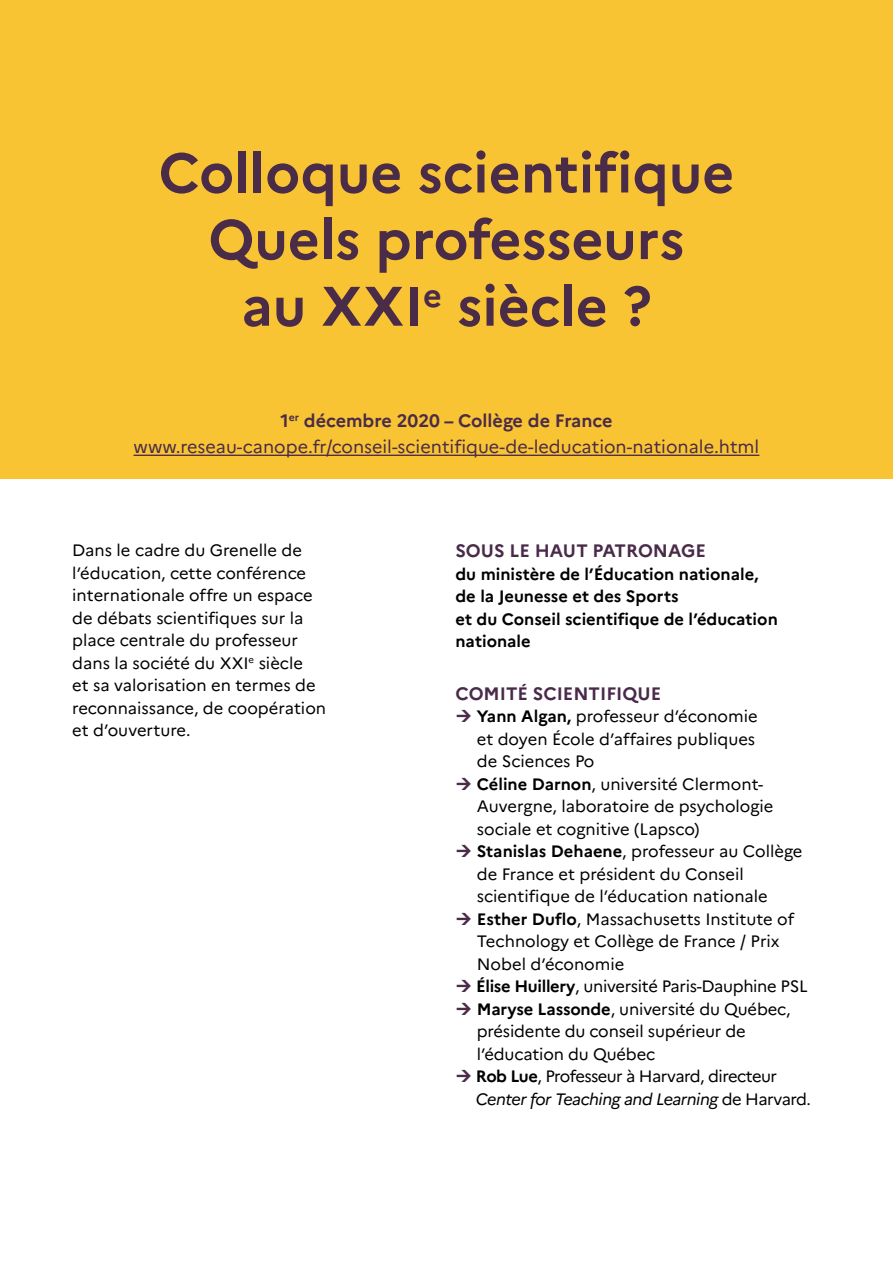
<style>
.page{position:relative;width:893px;height:1263px;background:#fff}
.page>*{position:absolute;margin:0;border:0;box-sizing:border-box;transform-origin:0 0}
.t1{font:700 55.5px/66.6px "Marianne";color:#4a2c48;text-align:center}
.t2{font:18px/25.5px "Marianne";color:#4a2c48;text-align:center}
.t3{font:700 18px "Marianne";color:#492b49}
.t4{font:16.5px/22.5px "Marianne";color:#000}
.t5{font:700 16.5px/22.5px "Marianne";color:#000}
.s1{font-weight:700}
.s2{font-style:italic}
</style>
<div class="page">
<div style="left:0;top:0;width:893px;height:478px;background:#f9c434"></div>
<hr style="left:134px;top:455px;width:625px;height:1px;background:#4a2c48">
<h1 class="t1" style="left:159px;top:139px;width:577px">Colloque scientifique<br>Quels professeurs<br>au XXI<sup>e</sup> siècle ?</h1>
<p class="t2" style="left:134px;top:408px;width:627px"><span class="s1">1</span><sup>er</sup> <span class="s1">décembre 2020 – Collège de France </span>www.reseau-canope.fr/conseil-scientifique-de-leducation-nationale.html</p>
<p class="t4" style="left:72px;top:539px;width:255px">Dans le cadre du Grenelle de l’éducation, cette conférence internationale offre un espace de débats scientifiques sur la place centrale du professeur dans la société du XXI<sup>e</sup> siècle<br>et sa valorisation en termes de reconnaissance, de coopération et d’ouverture.</p>
<p class="t3" style="left:455px;top:540px;width:252px">SOUS LE HAUT PATRONAGE</p>
<p class="t5" style="left:455px;top:562px;width:324px">du ministère de l’Éducation nationale, de la Jeunesse et des Sports<br>et du Conseil scientifique de l’éducation nationale</p>
<p class="t3" style="left:455px;top:682px;width:207px">COMITÉ SCIENTIFIQUE</p>
<p class="t4" style="left:476px;top:705px;width:337px"><span class="s1">Yann Algan,</span> professeur d’économie<br>et doyen École d’affaires publiques<br>de Sciences Po<br><span class="s1">Céline Darnon</span>, université Clermont-Auvergne, laboratoire de psychologie sociale et cognitive (Lapsco)<br><span class="s1">Stanislas Dehaene</span>, professeur au Collège de France et président du Conseil scientifique de l’éducation nationale <span class="s1">Esther Duflo</span>, Massachusetts Institute of Technology et Collège de France / Prix Nobel d’économie<br><span class="s1">Élise Huillery</span>, université Paris-Dauphine PSL <span class="s1">Maryse Lassonde</span>, université du Québec, présidente du conseil supérieur de l’éducation du Québec<br><span class="s1">Rob Lue</span>, Professeur à Harvard, directeur <span class="s2">Center for Teaching and Learning</span> de Harvard.</p>
</div>
